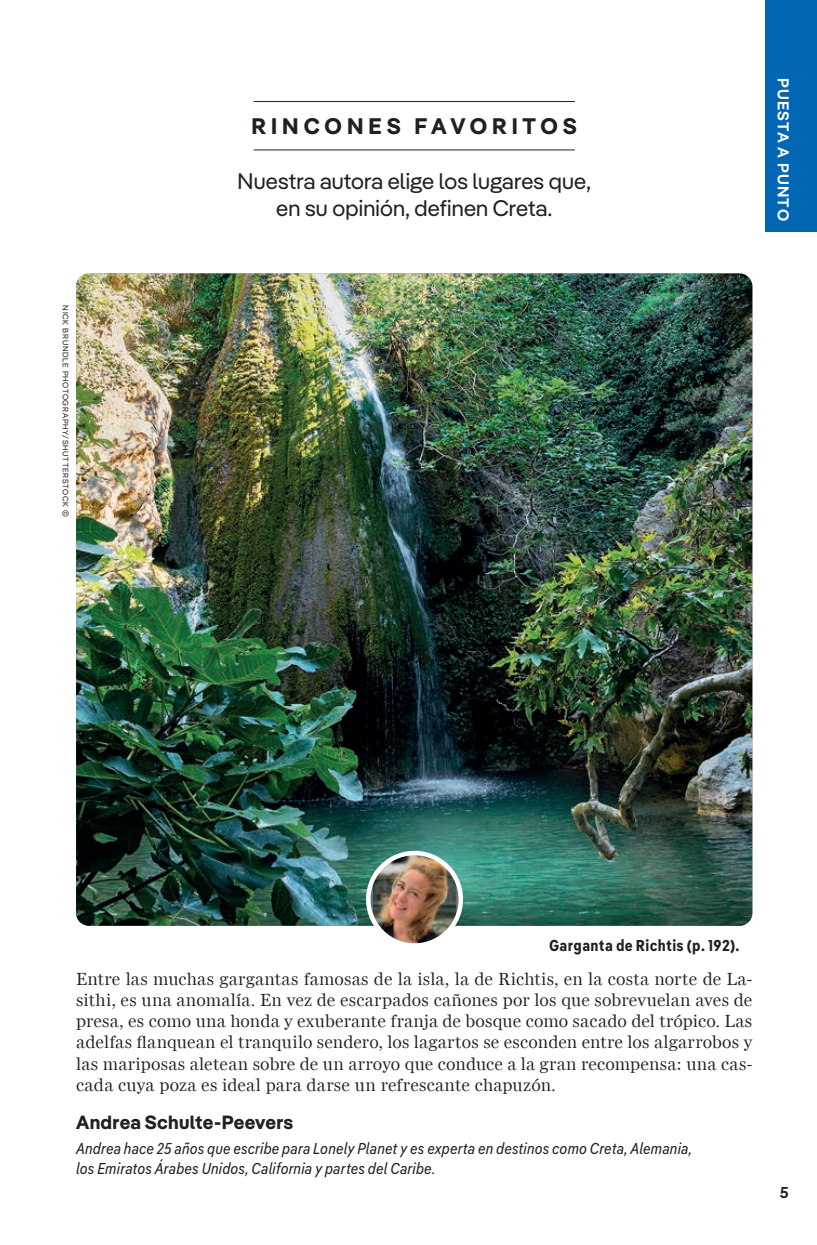
<style>
.page{position:relative;width:817px;height:1245px;background:#fff}
.page>*{position:absolute;margin:0;border:0;box-sizing:border-box;transform-origin:0 0}
.Intro{font:22.5px/27px "Pangea";letter-spacing:.01em;color:#231f20;text-align:center}
.Strap{font:700 22.5px "Pangea";letter-spacing:.215em;color:#231f20}
.Header_-_H3_Centred{font:700 19.12px "Pangea";letter-spacing:.015em;color:#231f20}
.Body_Text_-_No_Inden{font:18px/21.2px "LP Miller Daily One";letter-spacing:.015em;color:#231f20;text-align:justify}
.Sans_Text_-_Centred{font:15.75px/19.8px "Pangea Text Cond Regular Italic LP";letter-spacing:.01em;color:#231f20}
.Caption_-_Right{font:15.75px "Pangea Text Cond Bold LP";letter-spacing:.02em;color:#231f20}
.t1{font:600 15.75px "Pangea";letter-spacing:.075em;color:#fff}
.t2{font:600 15.75px "Pangea";color:#231f20}
.Front_-_Credit_Grey{font:7.88px "Pangea";letter-spacing:.09em;color:#231f20}
</style>
<div class="page">
<div style="left:765px;top:0;width:52px;height:232px;background:#0166b3"></div>
<hr style="left:254px;top:101px;width:321px;height:1px;background:#231f20">
<hr style="left:254px;top:150px;width:321px;height:1px;background:#231f20">
<img style="left:76px;top:273px;width:676px;height:653px">
<img style="left:373px;top:853px;width:83px;height:90px">
<div style="left:366px;top:851px;width:97px;height:97px;border:4px solid #fff;border-radius:50%"></div>
<p class="Front_-_Credit_Grey" style="left:71px;top:305px;width:212px;rotate:90deg">NICK BRUNDLE PHOTOGRAPHY/SHUTTERSTOCK ©</p>
<p class="Strap" style="left:251px;top:109px;width:327px">RINCONES FAVORITOS</p>
<p class="Intro" style="left:237px;top:166px;width:355px">Nuestra autora elige los lugares que, en su opinión, definen Creta.</p>
<p class="t1" style="left:795px;top:78px;width:144px;rotate:90deg">PUESTA A PUNTO</p>
<p class="Caption_-_Right" style="left:549px;top:933px;width:192px">Garganta de Richtis (p. 192).</p>
<p class="Body_Text_-_No_Inden" style="left:76px;top:969px;width:678px">Entre las muchas gargantas famosas de la isla, la de Richtis, en la costa norte de La&shy;sithi, es una anomalía. En vez de escarpados cañones por los que sobrevuelan aves de presa, es como una honda y exuberante franja de bosque como sacado del trópico. Las adelfas flanquean el tranquilo sendero, los lagartos se esconden entre los algarrobos y las mariposas aletean sobre de un arroyo que conduce a la gran recompensa: una cas&shy;cada cuya poza es ideal para darse un refrescante chapuzón.</p>
<p class="Header_-_H3_Centred" style="left:76px;top:1108px;width:219px">Andrea Schulte-Peevers</p>
<p class="Sans_Text_-_Centred" style="left:76px;top:1137px;width:617px">Andrea hace 25 años que escribe para Lonely Planet y es experta en destinos como Creta, Alemania, los Emiratos Árabes Unidos, California y partes del Caribe.</p>
<p class="t2" style="left:780px;top:1181px;width:10px">5</p>
</div>
